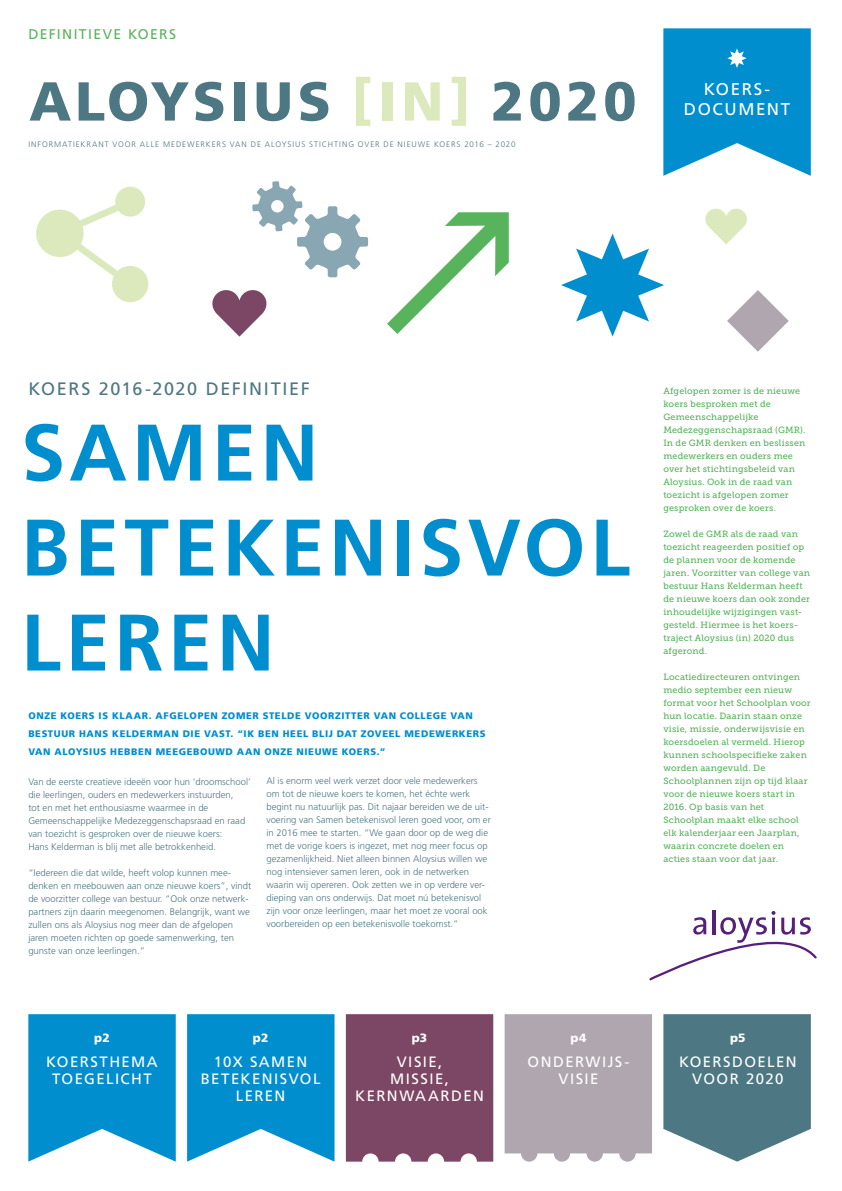
<style>
.page{position:relative;width:842px;height:1191px;background:#fff}
.page>*{position:absolute;margin:0;border:0;box-sizing:border-box;transform-origin:0 0}
.t1{font:700 80px/95px "Frutiger";letter-spacing:.055em;color:#008ecf}
.t2{font:18px "Frutiger";letter-spacing:.09em;color:#4d7783}
.t3{font:17px/20px "Frutiger";letter-spacing:.095em;color:#fff;text-align:center}
.t4{font:15px/17px "Frutiger";letter-spacing:.095em;color:#fff;text-align:center}
.t5{font:14px "Frutiger";letter-spacing:.095em;color:#57b35c}
.t6{font:900 12px "Frutiger";letter-spacing:.005em;color:#fff}
.t7{font:300 9.5px/13px "Frutiger";color:#4d7783}
.t8{font:900 9.5px/18px "Frutiger";letter-spacing:.065em;color:#008ecf}
.t9{font:9px/13px "Museo Slab 500";letter-spacing:.015em;color:#57b35c}
.t10{font:300 8px "Frutiger";letter-spacing:.12em;color:#4d7783}
</style>
<div class="page">
<svg style="left:663px;top:1014px;width:148px;height:147px;background:#608690"></svg>
<div style="left:346px;top:1014px;width:147px;height:147px;background:#7c4665"></div>
<div style="left:505px;top:1014px;width:147px;height:147px;background:#b0a6af"></div>
<hr style="left:713px;top:909px;width:3px;height:25px;background:#561f7b">
<svg style="left:649px;top:911px;width:168px;height:70px"></svg>
<svg style="left:561px;top:233px;width:103px;height:104px"></svg>
<svg style="left:28px;top:1014px;width:148px;height:147px;background:#1c9ad4"></svg>
<svg style="left:187px;top:1014px;width:147px;height:147px;background:#1b9ad4"></svg>
<svg style="left:727px;top:290px;width:62px;height:62px"></svg>
<svg style="left:212px;top:290px;width:55px;height:47px"></svg>
<svg style="left:705px;top:208px;width:42px;height:36px"></svg>
<svg style="left:30px;top:82px;width:41px;height:39px"></svg>
<svg style="left:79px;top:82px;width:110px;height:39px"></svg>
<svg style="left:195px;top:82px;width:28px;height:39px"></svg>
<div style="left:234px;top:82px;width:10px;height:39px;background:#4d7783"></div>
<svg style="left:257px;top:82px;width:33px;height:39px"></svg>
<svg style="left:300px;top:82px;width:28px;height:39px"></svg>
<svg style="left:356px;top:77px;width:14px;height:49px"></svg>
<div style="left:382px;top:82px;width:10px;height:39px;background:#dce9bd"></div>
<svg style="left:405px;top:82px;width:35px;height:39px"></svg>
<svg style="left:452px;top:77px;width:14px;height:49px"></svg>
<svg style="left:493px;top:82px;width:28px;height:39px"></svg>
<svg style="left:530px;top:82px;width:30px;height:39px"></svg>
<svg style="left:568px;top:82px;width:28px;height:39px"></svg>
<svg style="left:605px;top:82px;width:30px;height:39px"></svg>
<svg style="left:387px;top:212px;width:122px;height:122px"></svg>
<svg style="left:252px;top:181px;width:116px;height:96px"></svg>
<svg style="left:36px;top:187px;width:112px;height:115px"></svg>
<svg style="left:663px;top:28px;width:148px;height:148px;background:#1f9cd4"></svg>
<h3 class="t5" style="left:28px;top:26px;width:149px">DEFINITIEVE KOERS</h3>
<p class="t10" style="left:28px;top:140px;width:489px">INFORMATIEKRANT VOOR ALLE MEDEWERKERS VAN DE ALOYSIUS STICHTING OVER DE NIEUWE KOERS 2016 – 2020</p>
<h3 class="t3" style="left:684px;top:79px;width:108px">KOERS-<br>DOCUMENT</h3>
<h2 class="t2" style="left:28px;top:378px;width:283px">KOERS 2016-2020 DEFINITIEF</h2>
<h1 class="t1" style="left:21px;top:405px;width:611px">SAMEN<br>BETEKENISVOL<br>LEREN</h1>
<p class="t8" style="left:28px;top:707px;width:459px">ONZE KOERS IS KLAAR. AFGELOPEN ZOMER STELDE VOORZITTER VAN COLLEGE VAN<br>BESTUUR HANS KELDERMAN DIE VAST. “IK BEN HEEL BLIJ DAT ZOVEEL MEDEWERKERS<br>VAN ALOYSIUS HEBBEN MEEGEBOUWD AAN ONZE NIEUWE KOERS.”</p>
<p class="t7" style="left:28px;top:775px;width:224px">Van de eerste creatieve ideeën voor hun ‘droomschool’ die leerlingen, ouders en medewerkers instuurden,<br>tot en met het enthousiasme waarmee in de Gemeenschappelijke Medezeggenschapsraad en raad van toezicht is gesproken over de nieuwe koers:<br>Hans Kelderman is blij met alle betrokkenheid.</p>
<p class="t7" style="left:28px;top:866px;width:224px">“Iedereen die dat wilde, heeft volop kunnen mee&shy;denken en meebouwen aan onze nieuwe koers”, vindt de voorzitter college van bestuur. “Ook onze netwerk&shy;partners zijn daarin meegenomen. Belangrijk, want we zullen ons als Aloysius nog meer dan de afgelopen jaren moeten richten op goede samenwerking, ten gunste van onze leerlingen.”</p>
<p class="t7" style="left:266px;top:775px;width:226px">Al is enorm veel werk verzet door vele medewerkers om tot de nieuwe koers te komen, het échte werk begint nu natuurlijk pas. Dit najaar bereiden we de uit&shy;voering van Samen betekenisvol leren goed voor, om er in 2016 mee te starten. “We gaan door op de weg die met de vorige koers is ingezet, met nog meer focus op gezamenlijkheid. Niet alleen binnen Aloysius willen we nog intensiever samen leren, ook in de netwerken waarin wij opereren. Ook zetten we in op verdere ver&shy;dieping van ons onderwijs. Dat moet nú betekenisvol zijn voor onze leerlingen, maar het moet ze vooral ook voorbereiden op een betekenisvolle toekomst.”</p>
<p class="t6" style="left:94px;top:1030px;width:17px">p2</p>
<h3 class="t4" style="left:46px;top:1053px;width:113px">KOERSTHEMA<br>TOEGELICHT</h3>
<p class="t6" style="left:253px;top:1030px;width:17px">p2</p>
<h3 class="t4" style="left:201px;top:1053px;width:121px">10X SAMEN<br>BETEKENISVOL<br>LEREN</h3>
<p class="t6" style="left:412px;top:1030px;width:17px">p3</p>
<h3 class="t4" style="left:355px;top:1053px;width:130px">VISIE,<br>MISSIE,<br>KERNWAARDEN</h3>
<p class="t6" style="left:571px;top:1030px;width:17px">p4</p>
<h3 class="t4" style="left:528px;top:1053px;width:103px">ONDERWIJS-<br>VISIE</h3>
<p class="t9" style="left:663px;top:385px;width:144px">Afgelopen zomer is de nieuwe koers besproken met de<br>Gemeenschappelijke<br>Medezeggenschapsraad (GMR).<br>In de GMR denken en beslissen medewerkers en ouders mee over het stichtingsbeleid van<br>Aloysius. Ook in de raad van toezicht is afgelopen zomer gesproken over de koers.</p>
<p class="t9" style="left:663px;top:528px;width:148px">Zowel de GMR als de raad van toezicht reageerden positief op de plannen voor de komende jaren. Voorzitter van college van bestuur Hans Kelderman heeft de nieuwe koers dan ook zonder inhoudelijke wijzigingen vast&shy;gesteld. Hiermee is het koers&shy;traject Aloysius (in) 2020 dus afgerond.</p>
<p class="t9" style="left:663px;top:671px;width:149px">Locatiedirecteuren ontvingen medio september een nieuw format voor het Schoolplan voor hun locatie. Daarin staan onze visie, missie, onderwijsvisie en koersdoelen al vermeld. Hierop kunnen schoolspecifieke zaken worden aangevuld. De<br>Schoolplannen zijn op tijd klaar voor de nieuwe koers start in<br>2016. Op basis van het<br>Schoolplan maakt elke school elk kalenderjaar een Jaarplan, waarin concrete doelen en acties staan voor dat jaar.</p>
<p class="t6" style="left:730px;top:1030px;width:17px">p5</p>
<h3 class="t4" style="left:679px;top:1053px;width:119px">KOERSDOELEN<br>VOOR 2020</h3>
</div>
